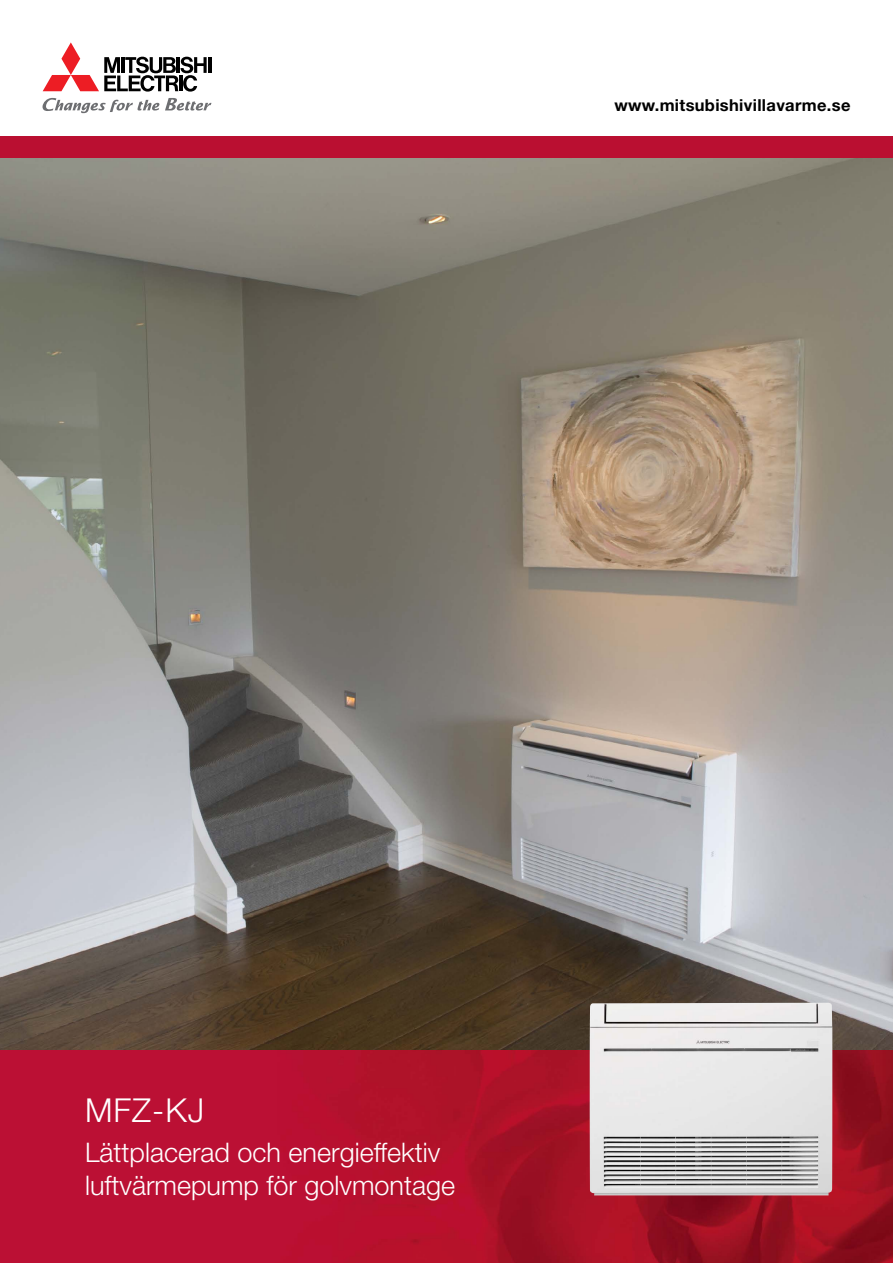
<style>
.page{position:relative;width:893px;height:1263px;background:#fff}
.page>*{position:absolute;margin:0;border:0;box-sizing:border-box;transform-origin:0 0}
.t1{font:300 33px "Helvetica Neue LT Std";color:#fff}
.t2{font:300 27px/33px "Helvetica Neue LT Std";color:#fff}
.t3{font:700 16.5px "Helvetica Neue LT Std";letter-spacing:.02em;color:#000}
</style>
<div class="page">
<img style="left:0;top:157px;width:893px;height:893px">
<div style="left:0;top:136px;width:893px;height:21px;background:#ba0f31"></div>
<svg style="left:165px;top:98px;width:46px;height:13px"></svg>
<svg style="left:43px;top:98px;width:116px;height:15px"></svg>
<hr style="left:208px;top:57px;width:3px;height:16px;background:#000">
<svg style="left:43px;top:42px;width:164px;height:50px"></svg>
<img style="left:0;top:1050px;width:893px;height:213px">
<img style="left:590px;top:1003px;width:242px;height:192px">
<p class="t3" style="left:614px;top:94px;width:238px">www.mitsubishivillavarme.se</p>
<p class="t1" style="left:85px;top:1090px;width:121px">MFZ-KJ</p>
<p class="t2" style="left:85px;top:1135px;width:372px">Lättplacerad och energieffektiv luftvärmepump för golvmontage</p>
</div>
